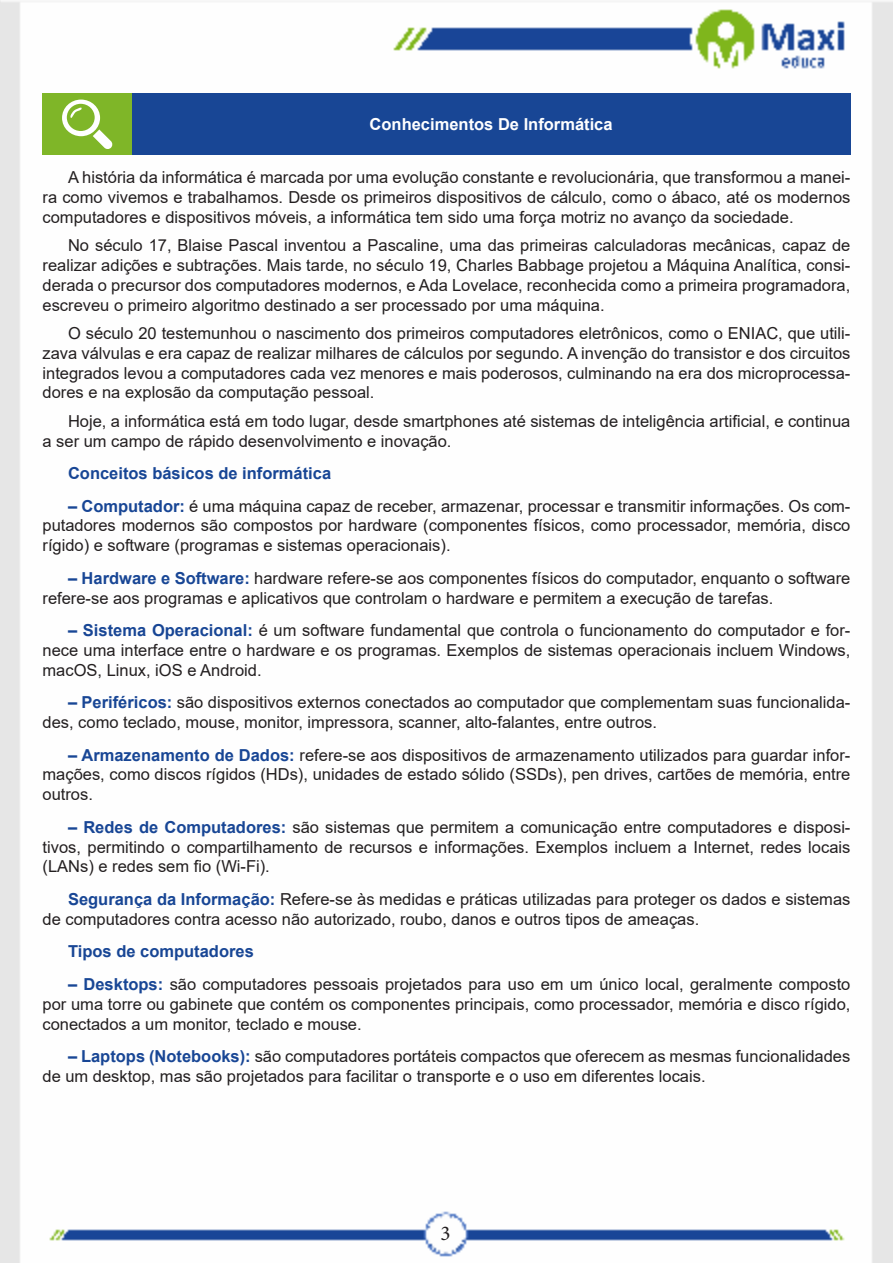
<style>
.page{position:relative;width:893px;height:1263px;background:#fff}
.page>*{position:absolute;margin:0;border:0;box-sizing:border-box;transform-origin:0 0}
.t1{font:21px "Minion Pro";color:#231f20}
.TEXTO_BASE{font:16.5px/19.8px "Arial";color:#231f20;text-align:justify}
.TEXTO_BASE-2{font:700 16.5px "Arial";color:#184695}
.Titulo_de_Caixa{font:700 16.5px "Arial";color:#fff}
.s1{font-weight:700;color:#184695}
</style>
<div class="page">
<img style="left:0;top:0;width:893px;height:1263px">
<div style="left:43px;top:94px;width:89px;height:61px;background:#7fb628"></div>
<div style="left:132px;top:94px;width:718px;height:61px;background:#184695"></div>
<svg style="left:62px;top:100px;width:51px;height:49px"></svg>
<p class="Titulo_de_Caixa" style="left:370px;top:113px;width:244px">Conhecimentos De Informática</p>
<p class="TEXTO_BASE" style="left:43px;top:168px;width:809px;text-indent:26px">A história da informática é marcada por uma evolução constante e revolucionária, que transformou a manei&shy;ra como vivemos e trabalhamos. Desde os primeiros dispositivos de cálculo, como o ábaco, até os modernos computadores e dispositivos móveis, a informática tem sido uma força motriz no avanço da sociedade.</p>
<p class="TEXTO_BASE" style="left:43px;top:235px;width:809px;text-indent:26px">No século 17, Blaise Pascal inventou a Pascaline, uma das primeiras calculadoras mecânicas, capaz de realizar adições e subtrações. Mais tarde, no século 19, Charles Babbage projetou a Máquina Analítica, consi&shy;derada o precursor dos computadores modernos, e Ada Lovelace, reconhecida como a primeira programadora, escreveu o primeiro algoritmo destinado a ser processado por uma máquina.</p>
<p class="TEXTO_BASE" style="left:43px;top:323px;width:809px;text-indent:26px">O século 20 testemunhou o nascimento dos primeiros computadores eletrônicos, como o ENIAC, que utili&shy;zava válvulas e era capaz de realizar milhares de cálculos por segundo. A invenção do transistor e dos circuitos integrados levou a computadores cada vez menores e mais poderosos, culminando na era dos microprocessa&shy;dores e na explosão da computação pessoal.</p>
<p class="TEXTO_BASE" style="left:43px;top:411px;width:809px;text-indent:26px">Hoje, a informática está em todo lugar, desde smartphones até sistemas de inteligência artificial, e continua a ser um campo de rápido desenvolvimento e inovação.</p>
<p class="TEXTO_BASE-2" style="left:68px;top:462px;width:265px">Conceitos básicos de informática</p>
<p class="TEXTO_BASE" style="left:43px;top:496px;width:809px;text-indent:26px"><span class="s1">– Computador:</span> é uma máquina capaz de receber, armazenar, processar e transmitir informações. Os com&shy;putadores modernos são compostos por hardware (componentes físicos, como processador, memória, disco rígido) e software (programas e sistemas operacionais).</p>
<p class="TEXTO_BASE" style="left:43px;top:568px;width:809px;text-indent:26px"><span class="s1">– Hardware e Software:</span> hardware refere-se aos componentes físicos do computador, enquanto o software refere-se aos programas e aplicativos que controlam o hardware e permitem a execução de tarefas.</p>
<p class="TEXTO_BASE" style="left:43px;top:620px;width:809px;text-indent:26px"><span class="s1">– Sistema Operacional:</span> é um software fundamental que controla o funcionamento do computador e for&shy;nece uma interface entre o hardware e os programas. Exemplos de sistemas operacionais incluem Windows, macOS, Linux, iOS e Android.</p>
<p class="TEXTO_BASE" style="left:43px;top:692px;width:809px;text-indent:26px"><span class="s1">– Periféricos:</span> são dispositivos externos conectados ao computador que complementam suas funcionalida&shy;des, como teclado, mouse, monitor, impressora, scanner, alto-falantes, entre outros.</p>
<p class="TEXTO_BASE" style="left:43px;top:745px;width:809px;text-indent:26px"><span class="s1">– Armazenamento de Dados:</span> refere-se aos dispositivos de armazenamento utilizados para guardar infor&shy;mações, como discos rígidos (HDs), unidades de estado sólido (SSDs), pen drives, cartões de memória, entre outros.</p>
<p class="TEXTO_BASE" style="left:43px;top:817px;width:809px;text-indent:26px"><span class="s1">– Redes de Computadores:</span> são sistemas que permitem a comunicação entre computadores e disposi&shy;tivos, permitindo o compartilhamento de recursos e informações. Exemplos incluem a Internet, redes locais (LANs) e redes sem fio (Wi-Fi).</p>
<p class="TEXTO_BASE" style="left:43px;top:889px;width:809px;text-indent:26px"><span class="s1">Segurança da Informação:</span> Refere-se às medidas e práticas utilizadas para proteger os dados e sistemas de computadores contra acesso não autorizado, roubo, danos e outros tipos de ameaças.</p>
<p class="TEXTO_BASE-2" style="left:68px;top:940px;width:187px">Tipos de computadores</p>
<p class="TEXTO_BASE" style="left:43px;top:974px;width:809px;text-indent:26px"><span class="s1">– Desktops:</span> são computadores pessoais projetados para uso em um único local, geralmente composto por uma torre ou gabinete que contém os componentes principais, como processador, memória e disco rígido, conectados a um monitor, teclado e mouse.</p>
<p class="TEXTO_BASE" style="left:43px;top:1046px;width:809px;text-indent:26px"><span class="s1">– Laptops (Notebooks):</span> são computadores portáteis compactos que oferecem as mesmas funcionalidades de um desktop, mas são projetados para facilitar o transporte e o uso em diferentes locais.</p>
<p class="t1" style="left:440px;top:1219px;width:12px">3</p>
</div>
